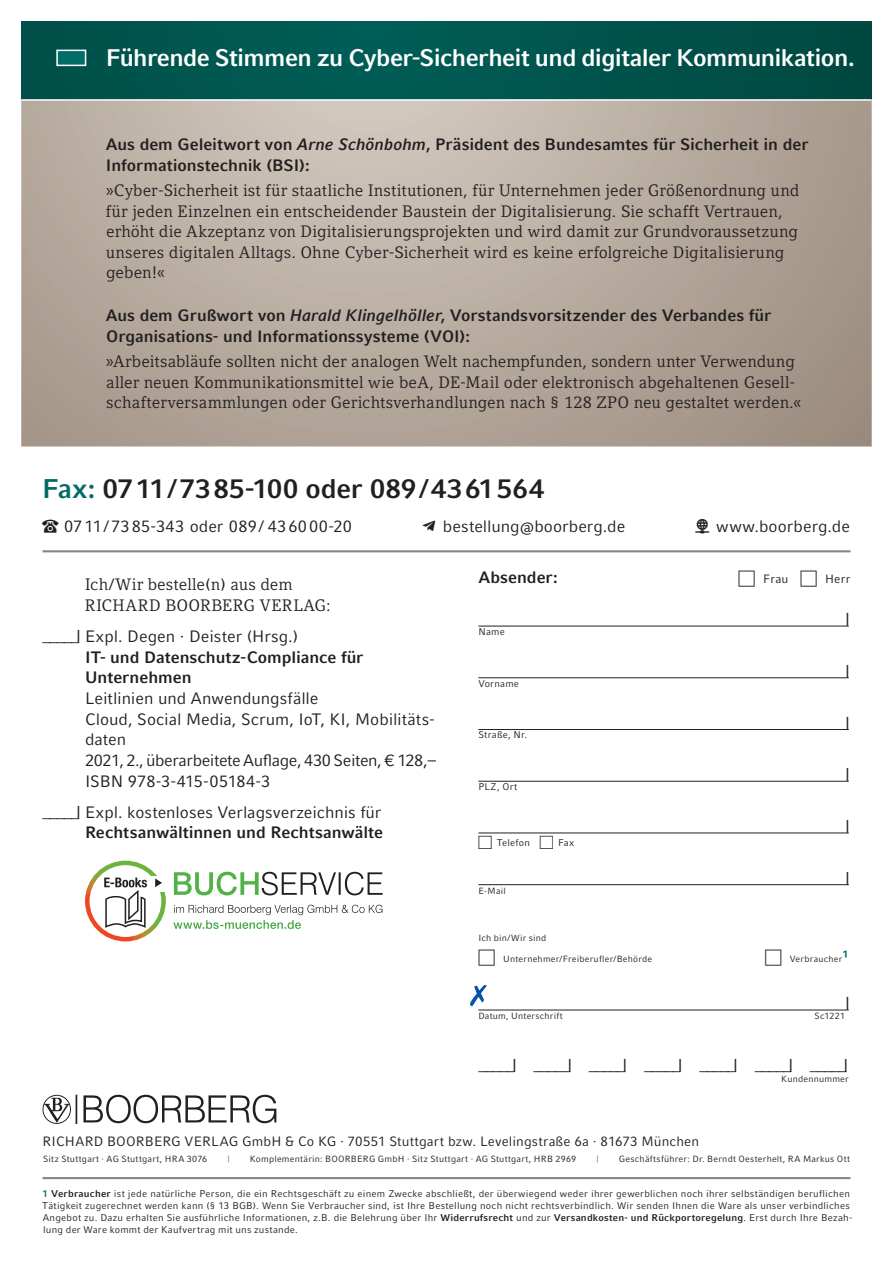
<style>
.page{position:relative;width:893px;height:1263px;background:#fff}
.page>*{position:absolute;margin:0;border:0;box-sizing:border-box;transform-origin:0 0}
.t1{font:700 27px "Compatil Fact LT Pro";letter-spacing:.005em;color:#231f20}
.t2{font:700 24px "Compatil Fact LT Pro";letter-spacing:-.025em;color:#fff}
.t3{font:16.5px/20.7px "Compatil Letter LT Pro";letter-spacing:.005em;color:#231f20}
.t4{font:16.5px/20.7px "Compatil Fact LT Pro";color:#231f20}
.t5{font:700 16.5px/20.7px "Compatil Fact LT Pro";letter-spacing:-.005em;color:#231f20}
.t6{font:13.5px "Compatil Fact LT Pro";letter-spacing:.01em;color:#231f20}
.t7{font:12px "Compatil Fact LT Pro";letter-spacing:.015em;color:#231f20}
.t8{font:9.75px/12.1px "Compatil Fact LT Pro";letter-spacing:.025em;color:#231f20}
.t9{font:9px "Compatil Fact LT Pro";letter-spacing:.025em;color:#231f20}
.t10{font:9px "Compatil Fact LT Pro";color:#8a857f}
.s1{font-style:italic}
.s2{color:#006d68}
.s3{font-weight:700;font-size:16.5px;color:#006d68}
.s4{font-weight:700;color:#006d68}
.s5{font-weight:700}
</style>
<div class="page">
<svg style="left:21px;top:101px;width:851px;height:345px;background:#b5a99d"></svg>
<svg style="left:43px;top:1095px;width:233px;height:29px"></svg>
<hr style="left:43px;top:1177px;width:807px;height:2px;background:#8a857f">
<hr style="left:43px;top:550px;width:807px;height:2px;background:#8a857f">
<hr style="left:478px;top:626px;width:371px;height:1px;background:#231f20">
<hr style="left:478px;top:677px;width:371px;height:1px;background:#231f20">
<hr style="left:478px;top:729px;width:371px;height:1px;background:#231f20">
<hr style="left:478px;top:781px;width:371px;height:1px;background:#231f20">
<hr style="left:478px;top:833px;width:371px;height:1px;background:#231f20">
<hr style="left:478px;top:884px;width:371px;height:1px;background:#231f20">
<hr style="left:478px;top:1010px;width:371px;height:1px;background:#231f20">
<svg style="left:470px;top:985px;width:17px;height:21px"></svg>
<div style="left:21px;top:21px;width:851px;height:78px;background:#00544e"></div>
<svg style="left:174px;top:872px;width:209px;height:23px"></svg>
<svg style="left:173px;top:905px;width:209px;height:24px"></svg>
<svg style="left:87px;top:863px;width:77px;height:76px"></svg>
<div style="left:85px;top:861px;width:81px;height:80px;border:4px solid #fff;border-radius:50%"></div>
<div style="left:148px;top:875px;width:17px;height:16px;background:#fff"></div>
<svg style="left:155px;top:878px;width:7px;height:9px"></svg>
<svg style="left:104px;top:878px;width:43px;height:51px"></svg>
<div style="left:56px;top:50px;width:30px;height:16px;background:#006d68;border:2px solid #fff"></div>
<h2 class="t2" style="left:106px;top:44px;width:750px">Führende Stimmen zu Cyber-Sicherheit und digitaler Kommunikation.</h2>
<p class="t5" style="left:106px;top:134px;width:704px">Aus dem Geleitwort von <span class="s1">Arne Schönbohm</span>, Präsident des Bundesamtes für Sicherheit in der<br>Informationstechnik (BSI):</p>
<p class="t3" style="left:106px;top:180px;width:695px">»Cyber-Sicherheit ist für staatliche Institutionen, für Unternehmen jeder Größenordnung und für jeden Einzelnen ein entscheidender Baustein der Digitalisierung. Sie schafft Vertrauen, erhöht die Akzeptanz von Digitalisierungsprojekten und wird damit zur Grundvoraussetzung unseres digitalen Alltags. Ohne Cyber-Sicherheit wird es keine erfolgreiche Digitalisierung geben!«</p>
<p class="t5" style="left:106px;top:305px;width:667px">Aus dem Grußwort von <span class="s1">Harald Klingelhöller</span>, Vorstandsvorsitzender des Verban des für<br>Organisa tions- und Informationssysteme (VOI):</p>
<p class="t3" style="left:106px;top:351px;width:697px">»Arbeitsabläufe sollten nicht der analogen Welt nachempfunden, sondern unter Verwendung aller neuen Kommunikationsmittel wie beA, DE-Mail oder elektronisch abgehaltenen Gesell&shy;schafterversammlungen oder Gerichtsverhandlungen nach § 128 ZPO neu gestaltet werden.«</p>
<h1 class="t1" style="left:42px;top:473px;width:503px"><span class="s2">Fax:</span> 07 11 / 73 85-100 oder 089 / 43 61 564</h1>
<p class="t4" style="left:64px;top:516px;width:289px">07 11 / 73 85-343 oder 089 / 43 60 00-20</p>
<p class="t4" style="left:443px;top:516px;width:184px">bestellung@boorberg.de</p>
<p class="t4" style="left:716px;top:516px;width:135px">www.boorberg.de</p>
<p class="t5" style="left:478px;top:567px;width:81px">Absender:</p>
<p class="t7" style="left:763px;top:572px;width:27px">Frau</p>
<p class="t7" style="left:825px;top:572px;width:27px">Herr</p>
<p class="t3" style="left:85px;top:574px;width:247px">Ich/Wir bestelle(n) aus dem<br>RICHARD BOORBERG VERLAG:</p>
<p class="t4" style="left:43px;top:626px;width:257px">_____| Expl. Degen · Deister (Hrsg.)</p>
<p class="t5" style="left:85px;top:647px;width:280px">IT- und Datenschutz-Compliance für<br>Unternehmen</p>
<p class="t4" style="left:85px;top:688px;width:352px">Leitlinien und Anwendungsfälle<br>Cloud, Social Media, Scrum, IoT, KI, Mobilitäts&shy;daten<br>2021, 2., überarbeitete Auflage, 430 Seiten, € 128,– ISBN 978-3-415-05184-3</p>
<p class="t4" style="left:43px;top:802px;width:340px">_____| Expl. kostenloses Verlagsverzeichnis für</p>
<p class="t5" style="left:85px;top:822px;width:300px">Rechtsanwältinnen und Rechtsanwälte</p>
<p class="t4" style="left:845px;top:609px;width:7px">|</p>
<p class="t8" style="left:478px;top:625px;width:28px">Name</p>
<p class="t4" style="left:845px;top:661px;width:7px">|</p>
<p class="t8" style="left:478px;top:677px;width:42px">Vorname</p>
<p class="t4" style="left:845px;top:713px;width:7px">|</p>
<p class="t8" style="left:478px;top:729px;width:50px">Straße, Nr.</p>
<p class="t4" style="left:845px;top:764px;width:7px">|</p>
<p class="t8" style="left:478px;top:781px;width:40px">PLZ, Ort</p>
<p class="t4" style="left:845px;top:816px;width:7px">|</p>
<p class="t8" style="left:497px;top:837px;width:35px">Telefon</p>
<p class="t8" style="left:558px;top:837px;width:18px">Fax</p>
<p class="t9" style="left:478px;top:885px;width:29px">E-Mail</p>
<p class="t4" style="left:845px;top:868px;width:7px">|</p>
<p class="t9" style="left:478px;top:933px;width:69px">Ich bin/Wir sind</p>
<p class="t9" style="left:503px;top:953px;width:151px">Unternehmer/Freiberufler/Behörde</p>
<p class="t9" style="left:790px;top:953px;width:62px">Verbraucher<span class="s3">¹</span></p>
<p class="t4" style="left:845px;top:993px;width:7px">|</p>
<p class="t9" style="left:478px;top:1010px;width:86px">Datum, Unterschrift</p>
<p class="t9" style="left:815px;top:1010px;width:32px">Sc1221</p>
<p class="t4" style="left:478px;top:1053px;width:372px">_____| _____| _____| _____| _____| _____| _____|</p>
<p class="t9" style="left:781px;top:1074px;width:69px">Kundennummer</p>
<p class="t6" style="left:43px;top:1133px;width:658px">RICHARD BOORBERG VERLAG GmbH &amp; Co KG · 70551 Stuttgart bzw. Levelingstraße 6a · 81673 München</p>
<p class="t9" style="left:43px;top:1153px;width:166px">Sitz Stuttgart · AG Stuttgart, HRA 3076</p>
<p class="t10" style="left:227px;top:1153px;width:5px">|</p>
<p class="t9" style="left:250px;top:1153px;width:328px">Komplementärin: BOORBERG GmbH · Sitz Stuttgart · AG Stuttgart, HRB 2969</p>
<p class="t10" style="left:596px;top:1153px;width:5px">|</p>
<p class="t9" style="left:619px;top:1153px;width:233px">Geschäftsführer: Dr. Berndt Oesterhelt, RA Markus Ott</p>
<p class="t8" style="left:42px;top:1187px;width:812px"><span class="s4">1</span> <span class="s5">Verbraucher</span> ist jede natürliche Person, die ein Rechtsgeschäft zu einem Zwecke abschließt, der überwiegend weder ihrer gewerblichen noch ihrer selbständigen beruflichen Tätigkeit zugerechnet werden kann (§ 13 BGB). Wenn Sie Verbraucher sind, ist Ihre Bestellung noch nicht rechtsverbindlich. Wir senden Ihnen die Ware als unser verbindliches Angebot zu. Dazu erhalten Sie ausführliche Informationen, z.B. die Belehrung über Ihr <span class="s5">Widerrufsrecht</span> und zur <span class="s5">Versandkosten- und Rückportoregelung</span>. Erst durch Ihre Bezah&shy;lung der Ware kommt der Kaufvertrag mit uns zustande.</p>
</div>
